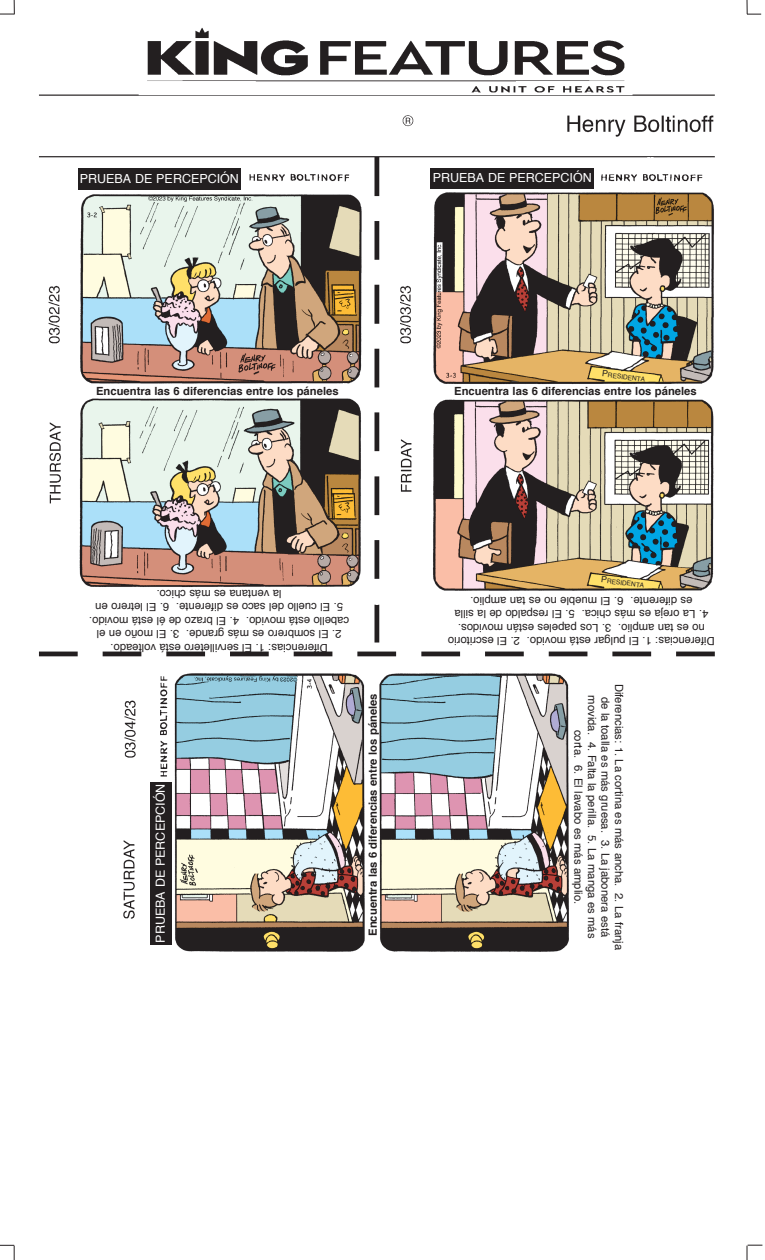
<style>
.page{position:relative;width:765px;height:1260px;background:#fff}
.page>*{position:absolute;margin:0;border:0;box-sizing:border-box;transform-origin:0 0}
.t1{font:12.5px "Helvetica";color:#fff}
.t2{font:11.25px/13.5px "Helvetica";color:#231f20}
.t3{font:700 11.25px "Helvetica";color:#231f20}
.t4{font:6.5px "Helvetica";color:#231f20}
.s1{font-size:8.75px}
</style>
<div class="page">
<img style="left:39px;top:0;width:708px;height:919px">
<img style="left:174px;top:672px;width:396px;height:280px">
<img style="left:79px;top:193px;width:284px;height:394px">
<img style="left:431px;top:192px;width:286px;height:399px">
<svg style="left:0;top:0;width:15px;height:15px"></svg>
<svg style="left:747px;top:0;width:14px;height:15px"></svg>
<svg style="left:747px;top:1245px;width:15px;height:15px"></svg>
<svg style="left:0;top:1245px;width:15px;height:15px"></svg>
<div style="left:430px;top:168px;width:164px;height:20px;background:#231f20"></div>
<div style="left:78px;top:168px;width:163px;height:22px;background:#231f20"></div>
<div style="left:150px;top:782px;width:22px;height:163px;background:#231f20"></div>
<p class="t1" style="left:80px;top:173px;width:161px">PRUEBA DE PERCEPCIÓN</p>
<p class="t1" style="left:433px;top:172px;width:161px">PRUEBA DE PERCEPCIÓN</p>
<p class="t4" style="left:602px;top:371px;width:45px;rotate:7deg"><span class="s1">P</span>RESIDENTA</p>
<p class="t3" style="left:96px;top:386px;width:244px">Encuentra las 6 diferencias entre los páneles</p>
<p class="t3" style="left:454px;top:387px;width:244px">Encuentra las 6 diferencias entre los páneles</p>
<p class="t2" style="left:282px;top:613px;width:127px;text-indent:-61px;rotate:-180deg">E. 5 O L L EUCL OCASL ED SE . E T NE R E F I D<br>A L ANA T NEV SE M SÁ . OC I HC</p>
<p class="t2" style="left:169px;top:613px;width:76px;rotate:-180deg">E. 6 ORER TEL L NE</p>
<p class="t2" style="left:239px;top:640px;width:152px;text-indent:-102px;rotate:-180deg">E. 2 MOSL O R E R B SE M SÁ . EDNA R G<br>E. 4 OZA R BL ED Á T SEL É M . OD I VO</p>
<p class="t2" style="left:349px;top:626px;width:105px;rotate:-180deg">O L L EBAC ÁT SE M . OD I VO</p>
<p class="t2" style="left:179px;top:653px;width:84px;text-indent:-149px;rotate:-180deg">D E.1: SAI CNEREF I ORETEL L I VRESL Á T SE . ODAE T L OV<br>E. 3 ML OÑO NE L E</p>
<p class="t1" style="left:155px;top:943px;width:161px;rotate:-90deg">PRUEBA DE PERCEPCIÓN</p>
<p class="t3" style="left:368px;top:936px;width:244px;rotate:-90deg">Encuentra las 6 diferencias entre los páneles</p>
<p class="t4" style="left:602px;top:577px;width:45px;rotate:7deg"><span class="s1">P</span>RESIDENTA</p>
<p class="t2" style="left:623px;top:620px;width:155px;text-indent:-85px;rotate:-180deg">AL. 4 A J E R O SE M SÁ . AC I HC<br>E. 6 ML E L BEU ON SE NA T MA . O I L P</p>
<p class="t2" style="left:693px;top:607px;width:64px;rotate:-180deg">SE .ETNEREF ID</p>
<p class="t2" style="left:575px;top:620px;width:122px;rotate:-180deg">E. 5 OD L APSE R L ED A L A L L I S</p>
<p class="t2" style="left:611px;top:647px;width:155px;text-indent:-103px;rotate:-180deg">D E. 1: SA I CNE R E F I R AG L UPL Á T SE M . OD I VO<br>SOL. 3 SE L EPAP NÁ T SE M . SOD I VO</p>
<p class="t2" style="left:705px;top:634px;width:88px;rotate:-180deg">ON SE NAT MA .OI LP</p>
<p class="t2" style="left:520px;top:647px;width:73px;rotate:-180deg">E. 2 OI ROT I RCSEL</p>
<p class="t2" style="left:625px;top:684px;width:268px;text-align:center;rotate:90deg">DIFERENCIAS: 1. LA CORTINA ES MÁS ANCHA. 2. LA FRANJA DE LA TOALLA ES MÁS GRUESA. 3. LA JABONERA ESTÁ MOVIDA. 4. FALTA LA PERILLA. 5. LA MANGA ES MÁS CORTA. 6. EL LAVABO ES MÁS AMPLIO.</p>
</div>
